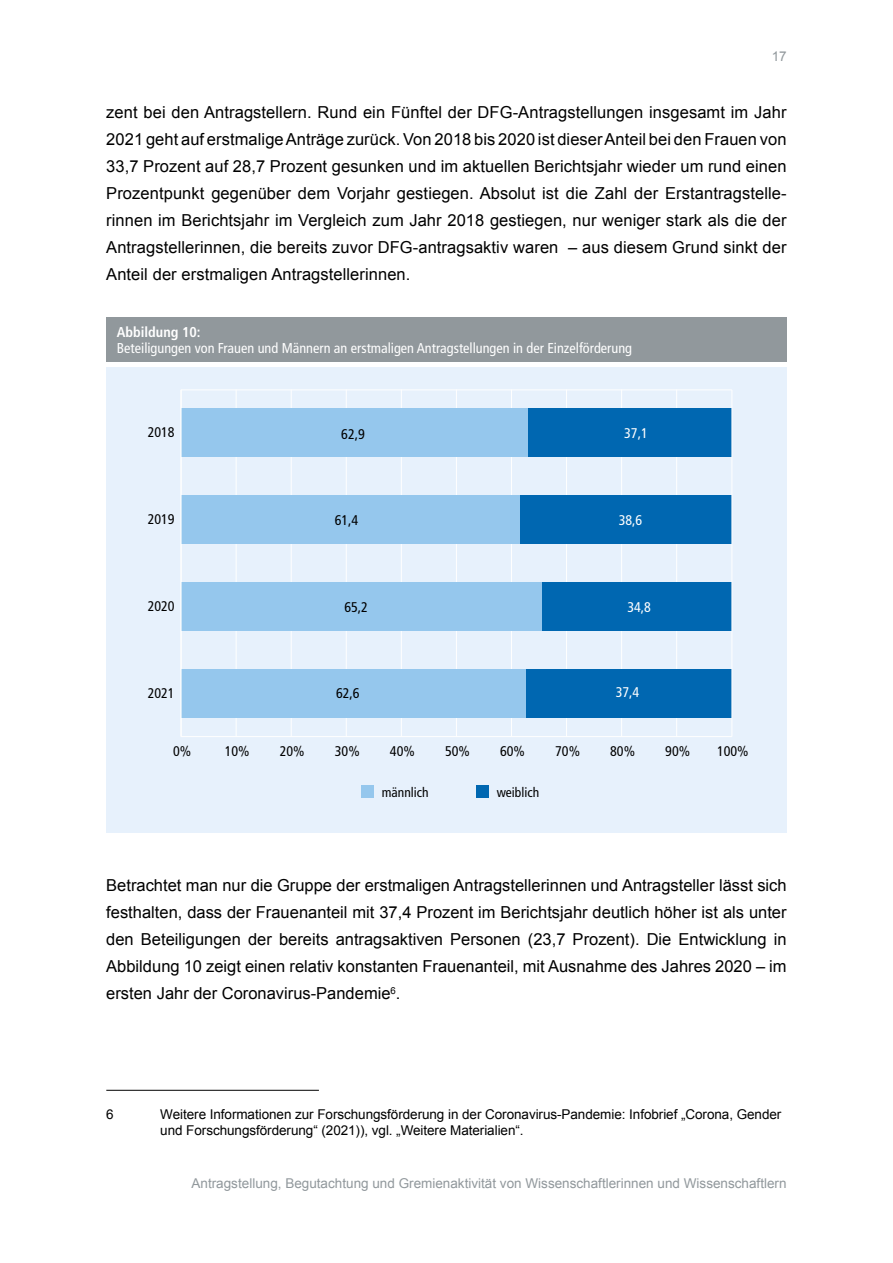
<style>
.page{position:relative;width:893px;height:1263px;background:#fff}
.page>*{position:absolute;margin:0;border:0;box-sizing:border-box;transform-origin:0 0}
.t1{font:16.5px/27px "Arial";color:#000;text-align:justify}
.t2{font:condensed 14.25px "Frutiger LT Std";color:#fff}
.t3{font:700 condensed 14.25px "Frutiger LT Std";color:#fff}
.t4{font:condensed 14.1px "Frutiger LT Std";color:#000}
.t5{font:condensed 14.1px "Frutiger LT Std";color:#fff}
.t6{font:13.5px/16.2px "Arial";letter-spacing:-.005em;color:#000}
.t7{font:13.5px "Arial";color:#91989c}
.t8{font:condensed 13.5px "Frutiger LT Std";color:#000}
</style>
<div class="page">
<hr style="left:106px;top:1090px;width:213px;height:1px;background:#000">
<div style="left:106px;top:317px;width:681px;height:45px;background:#91989c"></div>
<div style="left:106px;top:367px;width:681px;height:466px;background:#e7f1fc"></div>
<hr style="left:236px;top:390px;width:1px;height:347px;background:#fff">
<hr style="left:291px;top:390px;width:1px;height:347px;background:#fff">
<hr style="left:346px;top:390px;width:1px;height:347px;background:#fff">
<hr style="left:401px;top:390px;width:1px;height:347px;background:#fff">
<hr style="left:456px;top:390px;width:1px;height:347px;background:#fff">
<hr style="left:511px;top:390px;width:1px;height:347px;background:#fff">
<hr style="left:566px;top:390px;width:1px;height:347px;background:#fff">
<hr style="left:621px;top:390px;width:1px;height:347px;background:#fff">
<hr style="left:676px;top:390px;width:1px;height:347px;background:#fff">
<div style="left:528px;top:409px;width:204px;height:48px;background:#0067b1"></div>
<div style="left:520px;top:495px;width:212px;height:49px;background:#0067b1"></div>
<div style="left:541px;top:582px;width:191px;height:49px;background:#0067b1"></div>
<div style="left:526px;top:669px;width:206px;height:48px;background:#0067b1"></div>
<div style="left:181px;top:409px;width:347px;height:48px;background:#95c7ed"></div>
<div style="left:181px;top:495px;width:339px;height:49px;background:#95c7ed"></div>
<div style="left:181px;top:582px;width:360px;height:49px;background:#95c7ed"></div>
<div style="left:181px;top:669px;width:345px;height:48px;background:#95c7ed"></div>
<hr style="left:181px;top:736px;width:551px;height:1px;background:#fff">
<hr style="left:181px;top:389px;width:551px;height:1px;background:#fff">
<hr style="left:181px;top:390px;width:1px;height:347px;background:#fff">
<hr style="left:731px;top:390px;width:1px;height:347px;background:#fff">
<div style="left:361px;top:785px;width:13px;height:13px;background:#95c7ed"></div>
<div style="left:476px;top:785px;width:12px;height:13px;background:#0067b1"></div>
<p class="t7" style="left:772px;top:47px;width:17px">17</p>
<p class="t1" style="left:106px;top:99px;width:682px">zent bei den Antragstellern. Rund ein Fünftel der DFG-Antragstellungen insgesamt im Jahr 2021 geht auf erstmalige Anträge zurück. Von 2018 bis 2020 ist dieser Anteil bei den Frauen von 33,7 Prozent auf 28,7 Prozent gesunken und im aktuellen Berichtsjahr wieder um rund einen Prozentpunkt gegenüber dem Vorjahr gestiegen. Absolut ist die Zahl der Erstantragstelle&shy;rinnen im Berichtsjahr im Vergleich zum Jahr 2018 gestiegen, nur weniger stark als die der Antragstellerinnen, die bereits zuvor DFG-antragsaktiv waren – aus diesem Grund sinkt der Anteil der erstmaligen Antragstellerinnen.</p>
<p class="t3" style="left:117px;top:323px;width:85px">Abbildung 10:</p>
<p class="t2" style="left:117px;top:340px;width:517px">Beteiligungen von Frauen und Männern an erstmaligen Antragstellungen in der Einzelförderung</p>
<p class="t4" style="left:148px;top:424px;width:28px">2018</p>
<p class="t4" style="left:341px;top:426px;width:25px">62,9</p>
<p class="t5" style="left:624px;top:425px;width:25px">37,1</p>
<p class="t4" style="left:148px;top:511px;width:28px">2019</p>
<p class="t4" style="left:335px;top:512px;width:25px">61,4</p>
<p class="t5" style="left:619px;top:511px;width:25px">38,6</p>
<p class="t4" style="left:148px;top:598px;width:28px">2020</p>
<p class="t4" style="left:344px;top:599px;width:25px">65,2</p>
<p class="t5" style="left:627px;top:598px;width:25px">34,8</p>
<p class="t4" style="left:148px;top:684px;width:28px">2021</p>
<p class="t4" style="left:336px;top:685px;width:25px">62,6</p>
<p class="t5" style="left:616px;top:684px;width:25px">37,4</p>
<p class="t4" style="left:173px;top:743px;width:20px">0%</p>
<p class="t4" style="left:225px;top:743px;width:26px">10%</p>
<p class="t4" style="left:280px;top:743px;width:26px">20%</p>
<p class="t4" style="left:335px;top:743px;width:26px">30%</p>
<p class="t4" style="left:390px;top:743px;width:26px">40%</p>
<p class="t4" style="left:445px;top:743px;width:26px">50%</p>
<p class="t4" style="left:500px;top:743px;width:26px">60%</p>
<p class="t4" style="left:555px;top:743px;width:26px">70%</p>
<p class="t4" style="left:610px;top:743px;width:26px">80%</p>
<p class="t4" style="left:665px;top:743px;width:26px">90%</p>
<p class="t4" style="left:717px;top:743px;width:33px">100%</p>
<p class="t8" style="left:382px;top:784px;width:48px">männlich</p>
<p class="t8" style="left:497px;top:784px;width:44px">weiblich</p>
<p class="t1" style="left:106px;top:872px;width:682px">Betrachtet man nur die Gruppe der erstmaligen Antragstellerinnen und Antragsteller lässt sich festhalten, dass der Frauenanteil mit 37,4 Prozent im Berichtsjahr deutlich höher ist als unter den Beteiligungen der bereits antragsaktiven Personen (23,7 Prozent). Die Entwicklung in Abbildung 10 zeigt einen relativ konstanten Frauenanteil, mit Ausnahme des Jahres 2020 – im ersten Jahr der Coronavirus-Pandemie<sup>6</sup>.</p>
<p class="t6" style="left:106px;top:1106px;width:9px">6</p>
<p class="t6" style="left:160px;top:1106px;width:623px">Weitere Informationen zur Forschungsförderung in der Coronavirus-Pandemie: Infobrief „Corona, Gender und Forschungsförderung“ (2021)), vgl. „Weitere Materialien“.</p>
<p class="t7" style="left:192px;top:1174px;width:597px">Antragstellung, Begutachtung und Gremienaktivität von Wissenschaftlerinnen und Wissenschaftlern</p>
</div>
